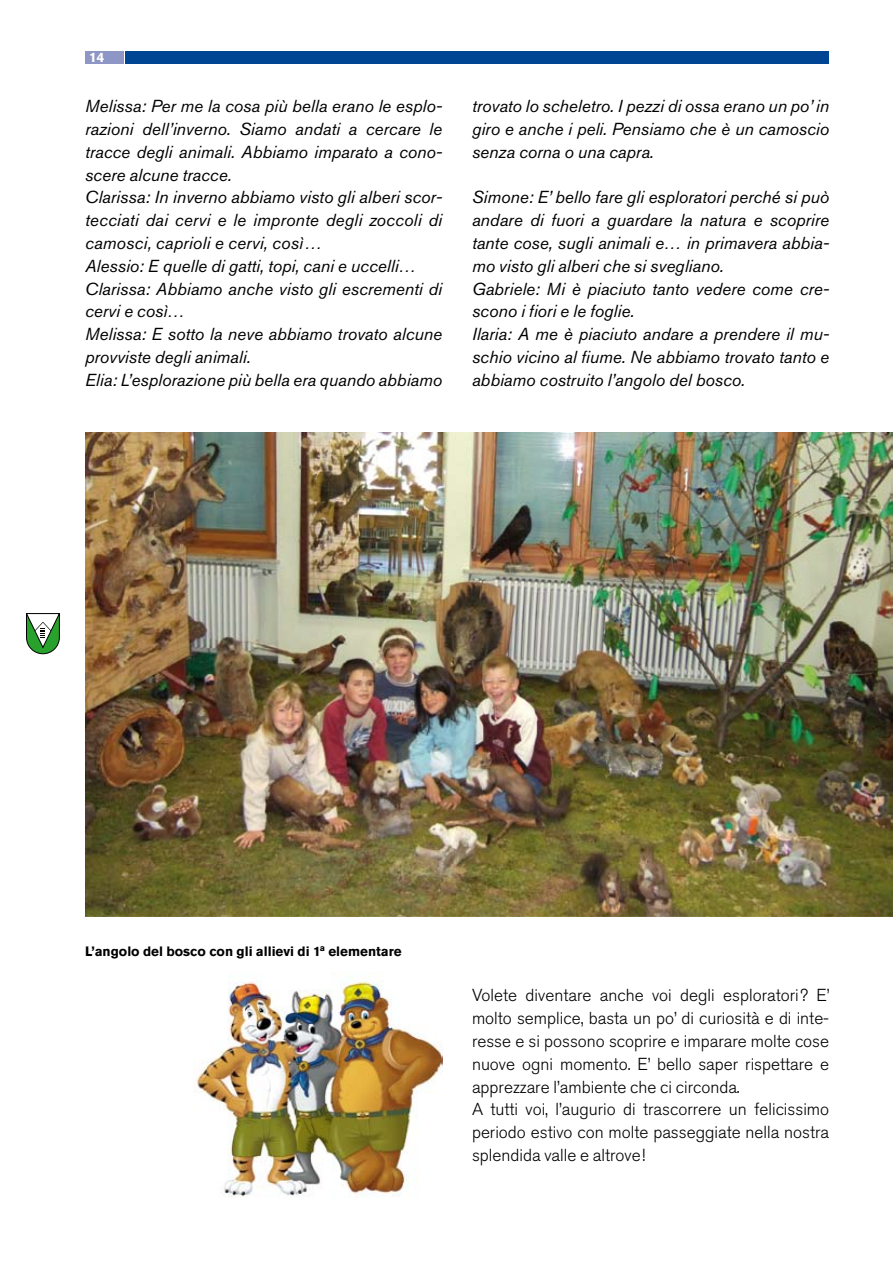
<style>
.page{position:relative;width:893px;height:1263px;background:#fff}
.page>*{position:absolute;margin:0;border:0;box-sizing:border-box;transform-origin:0 0}
.t1{font:italic 17.25px/22.8px "Akzidenz Grotesk BQ";color:#000}
.t2{font:300 17.25px/22.8px "Akzidenz Grotesk BQ";color:#000}
.t3{font:700 13.5px "Akzidenz Grotesk BQ";color:#000}
.t4{font:700 13.5px "Akzidenz Grotesk BQ";color:#fff}
</style>
<div class="page">
<div style="left:125px;top:51px;width:704px;height:13px;background:#004494"></div>
<div style="left:85px;top:51px;width:38px;height:13px;background:#8e96c6"></div>
<svg style="left:26px;top:613px;width:34px;height:41px"></svg>
<img style="left:85px;top:432px;width:808px;height:484px">
<img style="left:194px;top:972px;width:248px;height:225px">
<p class="t4" style="left:89px;top:50px;width:17px">14</p>
<p class="t1" style="left:85px;top:95px;width:359px">Melissa: Per me la cosa più bella erano le esplo&shy;razioni dell’inverno. Siamo andati a cercare le tracce degli animali. Abbiamo imparato a cono&shy;scere alcune tracce.<br>Clarissa: In inverno abbiamo visto gli alberi scor&shy;tecciati dai cervi e le impronte degli zoccoli di camosci, caprioli e cervi, così…<br>Alessio: E quelle di gatti, topi, cani e uccelli… Clarissa: Abbiamo anche visto gli escrementi di cervi e così…<br>Melissa: E sotto la neve abbiamo trovato alcune provviste degli animali.<br>Elia: L’esplorazione più bella era quando abbiamo</p>
<p class="t1" style="left:472px;top:95px;width:359px;text-align:justify">trovato lo scheletro. I pezzi di ossa erano un po’ in giro e anche i peli. Pensiamo che è un camoscio senza corna o una capra.</p>
<p class="t1" style="left:472px;top:186px;width:359px">Simone: E’ bello fare gli esploratori perché si può andare di fuori a guardare la natura e scoprire tante cose, sugli animali e… in primavera abbia&shy;mo visto gli alberi che si svegliano.<br>Gabriele: Mi è piaciuto tanto vedere come cre&shy;scono i fiori e le foglie.<br>Ilaria: A me è piaciuto andare a prendere il mu&shy;schio vicino al fiume. Ne abbiamo trovato tanto e abbiamo costruito l’angolo del bosco.</p>
<p class="t3" style="left:85px;top:943px;width:318px">L’angolo del bosco con gli allievi di 1<sup>a</sup> elementare</p>
<p class="t2" style="left:472px;top:984px;width:359px">Volete diventare anche voi degli esploratori? E’ molto semplice, basta un po’ di curiosità e di inte&shy;resse e si possono scoprire e imparare molte cose nuove ogni momento. E’ bello saper rispettare e apprezzare l’ambiente che ci circonda.<br>A tutti voi, l’augurio di trascorrere un felicissimo periodo estivo con molte passeggiate nella nostra splendida valle e altrove!</p>
</div>
